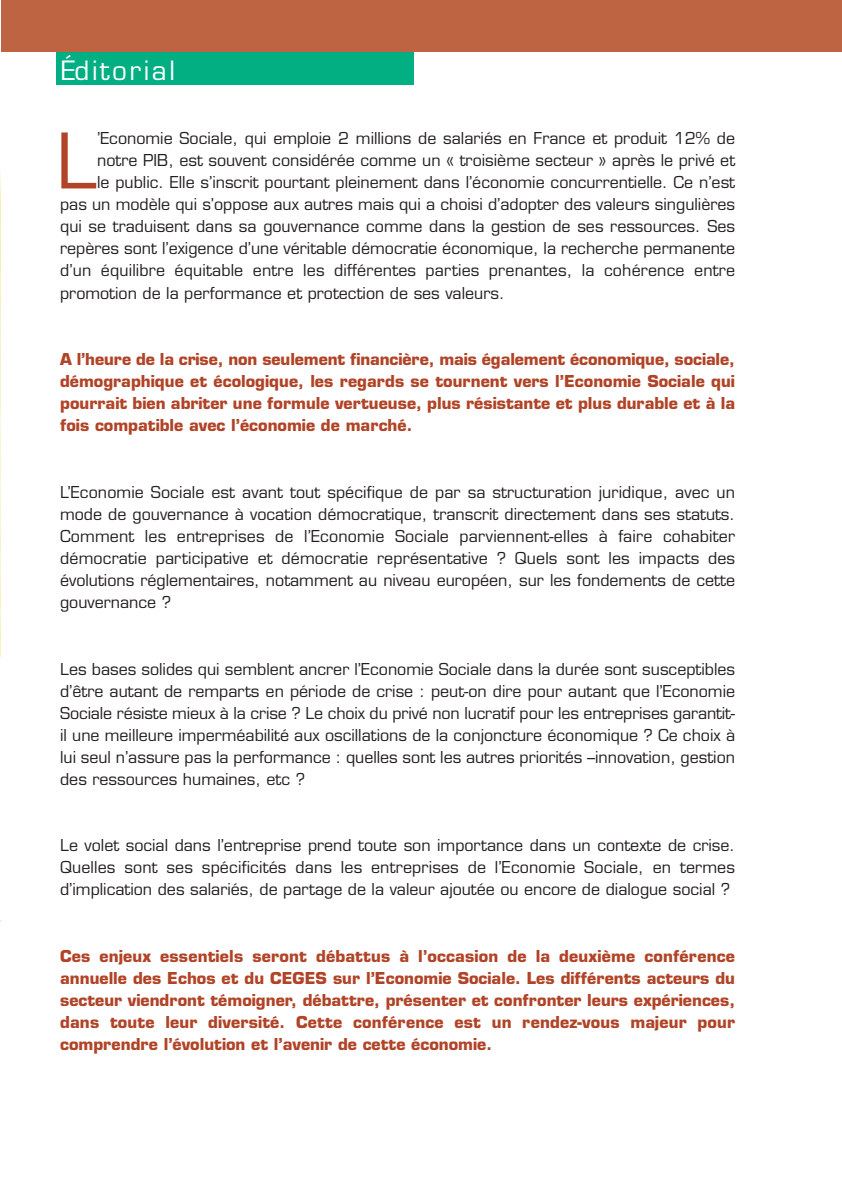
<style>
.page{position:relative;width:842px;height:1191px;background:#fff}
.page>*{position:absolute;margin:0;border:0;box-sizing:border-box;transform-origin:0 0}
.t1{font:74.6px "Eurostile";color:#b14326}
.t2{font:26px "Eurostile";letter-spacing:.1em;color:#fff}
.t3{font:16px/22px "Eurostile";color:#231f20;text-align:justify}
.t4{font:700 16px/22px "Eurostile";color:#b14326;text-align:justify}
</style>
<div class="page">
<div style="left:57px;top:51px;width:357px;height:34px;background:#02af83"></div>
<div style="left:0;top:0;width:842px;height:52px;background:#be6442"></div>
<img style="left:0;top:0;width:1px;height:656px">
<h2 class="t2" style="left:61px;top:61px;width:115px">Éditorial</h2>
<h1 class="t1" style="left:56px;top:132px;width:43px">L</h1>
<p class="t3" style="left:97px;top:129px;width:639px">’Economie Sociale, qui emploie 2 millions de salariés en France et produit 12% de</p>
<p class="t3" style="left:97px;top:151px;width:639px">notre PIB, est souvent considérée comme un « troisième secteur » après le privé et</p>
<p class="t3" style="left:97px;top:173px;width:639px">le public. Elle s’inscrit pourtant pleinement dans l’économie concurrentielle. Ce n’est</p>
<p class="t3" style="left:60px;top:195px;width:676px">pas un modèle qui s’oppose aux autres mais qui a choisi d’adopter des valeurs singulières</p>
<p class="t3" style="left:60px;top:217px;width:676px">qui se traduisent dans sa gouvernance comme dans la gestion de ses ressources. Ses</p>
<p class="t3" style="left:60px;top:239px;width:676px">repères sont l’exigence d’une véritable démocratie économique, la recherche permanente</p>
<p class="t3" style="left:60px;top:261px;width:676px">d’un équilibre équitable entre les différentes parties prenantes, la cohérence entre</p>
<p class="t3" style="left:60px;top:283px;width:446px">promotion de la performance et protection de ses valeurs.</p>
<p class="t4" style="left:60px;top:350px;width:676px">A l’heure de la crise, non seulement financière, mais également économique, sociale, démographique et écologique, les regards se tournent vers l’Economie Sociale qui pourrait bien abriter une formule vertueuse, plus résistante et plus durable et à la fois compatible avec l’économie de marché.</p>
<p class="t3" style="left:60px;top:483px;width:677px">L’Economie Sociale est avant tout spécifique de par sa structuration juridique, avec un mode de gouvernance à vocation démocratique, transcrit directement dans ses statuts.<br>Comment les entreprises de l’Economie Sociale parviennent-elles à faire cohabiter démocratie participative et démocratie représentative ? Quels sont les impacts des évolutions réglementaires, notamment au niveau européen, sur les fondements de cette gouvernance ?</p>
<p class="t3" style="left:60px;top:659px;width:676px">Les bases solides qui semblent ancrer l’Economie Sociale dans la durée sont susceptibles d’être autant de remparts en période de crise : peut-on dire pour autant que l’Economie Sociale résiste mieux à la crise ? Le choix du privé non lucratif pour les entreprises garantit&shy;il une meilleure imperméabilité aux oscillations de la conjoncture économique ? Ce choix à lui seul n’assure pas la performance : quelles sont les autres priorités –innovation, gestion des ressources humaines, etc ?</p>
<p class="t3" style="left:60px;top:836px;width:676px">Le volet social dans l’entreprise prend toute son importance dans un contexte de crise.<br>Quelles sont ses spécificités dans les entreprises de l’Economie Sociale, en termes d’implication des salariés, de partage de la valeur ajoutée ou encore de dialogue social ?</p>
<p class="t4" style="left:60px;top:947px;width:676px">Ces enjeux essentiels seront débattus à l’occasion de la deuxième conférence annuelle des Echos et du CEGES sur l’Economie Sociale. Les différents acteurs du secteur viendront témoigner, débattre, présenter et confronter leurs expériences, dans toute leur diversité. Cette conférence est un rendez-vous majeur pour comprendre l’évolution et l’avenir de cette économie.</p>
</div>
